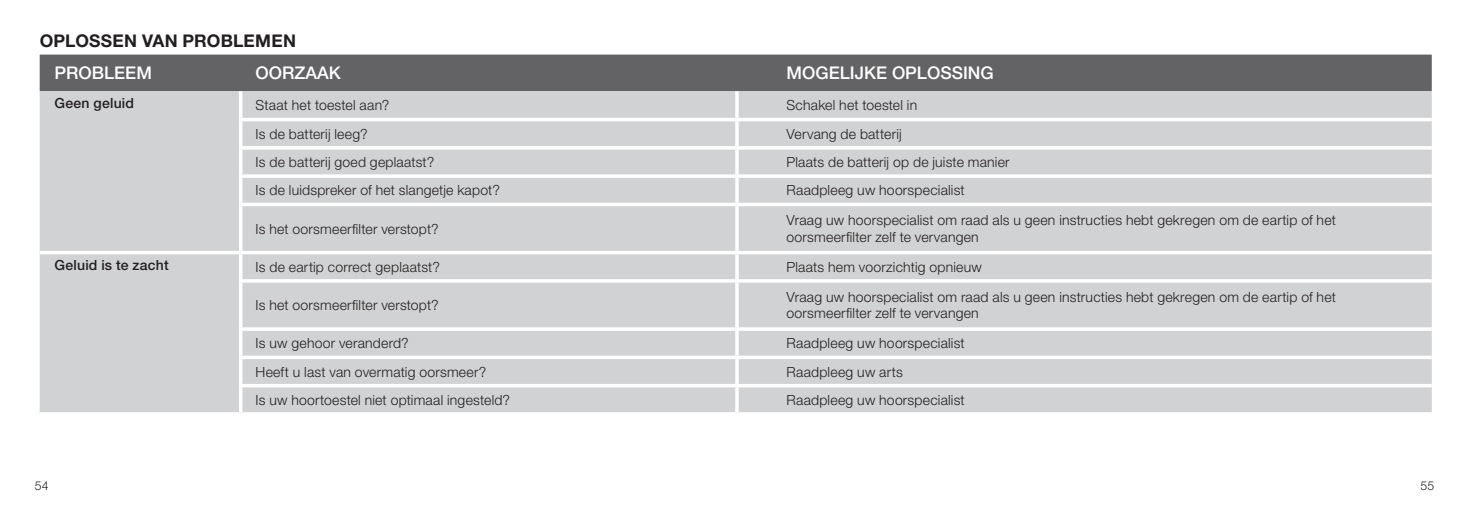
<style>
.page{position:relative;width:1469px;height:521px;background:#fff}
.page>*{position:absolute;margin:0;border:0;box-sizing:border-box;transform-origin:0 0}
.Table_headline{font:500 17.5px "Helvetica Neue LT Pro";color:#fff}
.Body_headline{font:700 17.5px "Helvetica Neue LT Pro";letter-spacing:.01em;color:#231f20}
.Table_left{font:300 14px/16.8px "Helvetica Neue LT Pro";letter-spacing:.015em;color:#231f20}
.Table_left_bold{font:500 14px "Helvetica Neue LT Pro";letter-spacing:.015em;color:#231f20}
.t1{font:300 12.25px "Helvetica Neue LT Pro";color:#231f20}
</style>
<div class="page">
<div style="left:40px;top:55px;width:1391px;height:36px;background:#636366"></div>
<div style="left:40px;top:91px;width:1391px;height:321px;background:#d1d2d4"></div>
<hr style="left:735px;top:91px;width:3px;height:27px;background:#fff">
<hr style="left:239px;top:118px;width:498px;height:3px;background:#fff">
<hr style="left:737px;top:118px;width:694px;height:3px;background:#fff">
<hr style="left:735px;top:121px;width:3px;height:25px;background:#fff">
<svg style="left:239px;top:146px;width:498px;height:4px"></svg>
<svg style="left:737px;top:146px;width:694px;height:4px"></svg>
<hr style="left:735px;top:150px;width:3px;height:24px;background:#fff">
<svg style="left:239px;top:174px;width:498px;height:4px"></svg>
<svg style="left:737px;top:174px;width:694px;height:4px"></svg>
<hr style="left:735px;top:178px;width:3px;height:25px;background:#fff">
<hr style="left:239px;top:203px;width:498px;height:3px;background:#fff">
<hr style="left:737px;top:203px;width:694px;height:3px;background:#fff">
<hr style="left:735px;top:206px;width:3px;height:45px;background:#fff">
<hr style="left:40px;top:251px;width:201px;height:3px;background:#fff">
<hr style="left:241px;top:251px;width:496px;height:3px;background:#fff">
<hr style="left:737px;top:251px;width:694px;height:3px;background:#fff">
<hr style="left:735px;top:254px;width:3px;height:25px;background:#fff">
<svg style="left:239px;top:279px;width:498px;height:4px"></svg>
<svg style="left:737px;top:279px;width:694px;height:4px"></svg>
<hr style="left:735px;top:283px;width:3px;height:44px;background:#fff">
<hr style="left:239px;top:327px;width:498px;height:4px;background:#fff">
<svg style="left:737px;top:327px;width:694px;height:4px"></svg>
<hr style="left:735px;top:331px;width:3px;height:25px;background:#fff">
<hr style="left:239px;top:356px;width:498px;height:3px;background:#fff">
<hr style="left:737px;top:356px;width:694px;height:3px;background:#fff">
<hr style="left:735px;top:359px;width:3px;height:25px;background:#fff">
<hr style="left:239px;top:384px;width:498px;height:3px;background:#fff">
<hr style="left:737px;top:384px;width:694px;height:3px;background:#fff">
<hr style="left:735px;top:387px;width:3px;height:25px;background:#fff">
<hr style="left:239px;top:91px;width:3px;height:27px;background:#fff">
<hr style="left:239px;top:121px;width:3px;height:25px;background:#fff">
<hr style="left:239px;top:150px;width:3px;height:24px;background:#fff">
<hr style="left:239px;top:178px;width:3px;height:25px;background:#fff">
<hr style="left:239px;top:206px;width:3px;height:45px;background:#fff">
<hr style="left:239px;top:254px;width:3px;height:25px;background:#fff">
<hr style="left:239px;top:283px;width:3px;height:44px;background:#fff">
<hr style="left:239px;top:331px;width:3px;height:25px;background:#fff">
<hr style="left:239px;top:359px;width:3px;height:25px;background:#fff">
<hr style="left:239px;top:387px;width:3px;height:25px;background:#fff">
<p class="Body_headline" style="left:40px;top:30px;width:258px">OPLOSSEN VAN PROBLEMEN</p>
<p class="Table_headline" style="left:55px;top:63px;width:99px">PROBLEEM</p>
<p class="Table_headline" style="left:255px;top:63px;width:87px">OORZAAK</p>
<p class="Table_headline" style="left:786px;top:63px;width:209px">MOGELIJKE OPLOSSING</p>
<p class="Table_left_bold" style="left:55px;top:95px;width:81px">Geen geluid</p>
<p class="Table_left" style="left:255px;top:97px;width:135px">Staat het toestel aan?</p>
<p class="Table_left" style="left:786px;top:97px;width:132px">Schakel het toestel in</p>
<p class="Table_left" style="left:255px;top:125px;width:114px">Is de batterij leeg?</p>
<p class="Table_left" style="left:786px;top:125px;width:117px">Vervang de batterij</p>
<p class="Table_left" style="left:255px;top:153px;width:180px">Is de batterij goed geplaatst?</p>
<p class="Table_left" style="left:786px;top:153px;width:225px">Plaats de batterij op de juiste manier</p>
<p class="Table_left" style="left:255px;top:182px;width:246px">Is de luidspreker of het slangetje kapot?</p>
<p class="Table_left" style="left:786px;top:182px;width:180px">Raadpleeg uw hoorspecialist</p>
<p class="Table_left" style="left:255px;top:220px;width:185px">Is het oorsmeerfilter verstopt?</p>
<p class="Table_left" style="left:786px;top:211px;width:551px">Vraag uw hoorspecialist om raad als u geen instructies hebt gekregen om de eartip of het oorsmeerfilter zelf te vervangen</p>
<p class="Table_left_bold" style="left:55px;top:256px;width:116px">Geluid is te zacht</p>
<p class="Table_left" style="left:255px;top:258px;width:186px">Is de eartip correct geplaatst?</p>
<p class="Table_left" style="left:786px;top:258px;width:197px">Plaats hem voorzichtig opnieuw</p>
<p class="Table_left" style="left:255px;top:296px;width:185px">Is het oorsmeerfilter verstopt?</p>
<p class="Table_left" style="left:786px;top:288px;width:551px">Vraag uw hoorspecialist om raad als u geen instructies hebt gekregen om de eartip of het oorsmeerfilter zelf te vervangen</p>
<p class="Table_left" style="left:255px;top:334px;width:155px">Is uw gehoor veranderd?</p>
<p class="Table_left" style="left:786px;top:334px;width:180px">Raadpleeg uw hoorspecialist</p>
<p class="Table_left" style="left:255px;top:363px;width:232px">Heeft u last van overmatig oorsmeer?</p>
<p class="Table_left" style="left:786px;top:363px;width:118px">Raadpleeg uw arts</p>
<p class="Table_left" style="left:255px;top:391px;width:256px">Is uw hoortoestel niet optimaal ingesteld?</p>
<p class="Table_left" style="left:786px;top:391px;width:180px">Raadpleeg uw hoorspecialist</p>
<p class="t1" style="left:35px;top:478px;width:15px">54</p>
<p class="t1" style="left:1420px;top:478px;width:15px">55</p>
</div>
